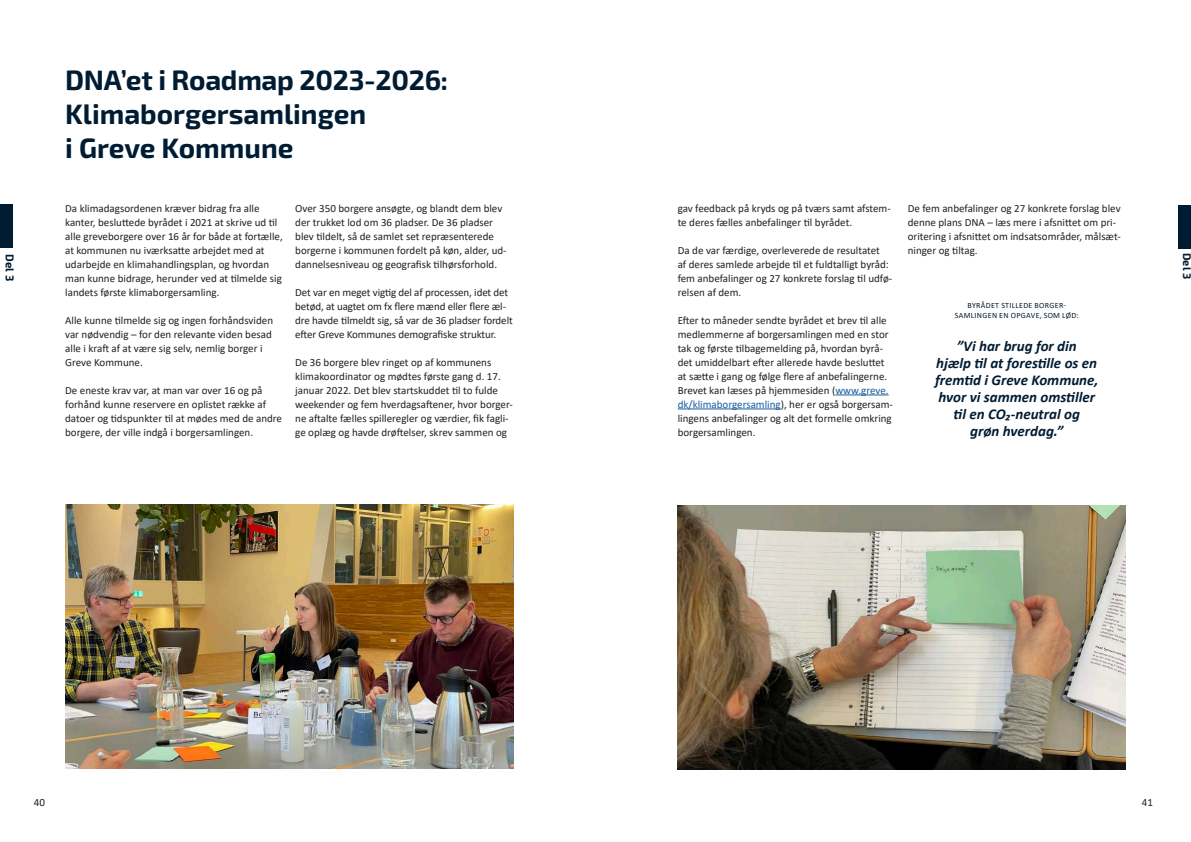
<style>
.page{position:relative;width:1191px;height:842px;background:#fff}
.page>*{position:absolute;margin:0;border:0;box-sizing:border-box;transform-origin:0 0}
.t1{font:700 28px/34px "Exo 2";color:#001c33}
.t2{font:italic 700 15px/17px "Calibri";color:#001c33;text-align:center}
.t3{font:700 11.3px "Exo 2";color:#001c33}
.t4{font:11px/14px "Calibri";color:#231f20}
.t5{font:700 11px "Exo 2";color:#001c33}
.t6{font:8px/10px "Calibri";letter-spacing:.04em;color:#001c33;text-align:center}
.s1{color:#175d9e}
</style>
<div class="page">
<div style="left:0;top:205px;width:12px;height:43px;background:#001c33"></div>
<img style="left:677px;top:506px;width:448px;height:264px">
<div style="left:1178px;top:205px;width:12px;height:43px;background:#001c33"></div>
<hr style="left:835px;top:395px;width:53px;height:1px;background:#175d9e">
<hr style="left:677px;top:409px;width:103px;height:1px;background:#175d9e">
<img style="left:65px;top:505px;width:448px;height:264px">
<h1 class="t1" style="left:65px;top:62px;width:384px">DNA’et i Roadmap 2023-2026:<br>Klimaborgersamlingen<br>i Greve Kommune</h1>
<p class="t4" style="left:677px;top:201px;width:215px">gav feedback på kryds og på tværs samt afstem&shy;te deres fælles anbefalinger til byrådet.</p>
<p class="t4" style="left:677px;top:243px;width:216px">Da de var færdige, overleverede de resultatet<br>af deres samlede arbejde til et fuldtalligt byråd: fem anbefalinger og 27 konkrete forslag til udfø&shy;relsen af dem.</p>
<p class="t4" style="left:677px;top:313px;width:217px">Efter to måneder sendte byrådet et brev til alle medlemmerne af borgersamlingen med en stor tak og første tilbagemelding på, hvordan byrå&shy;det umiddelbart efter allerede havde besluttet at sætte i gang og følge flere af anbefalingerne.<br>Brevet kan læses på hjemmesiden (<span class="s1">www.greve. dk/klimaborgersamling</span>), her er også borgersam&shy;lingens anbefalinger og alt det formelle omkring borgersamlingen.</p>
<p class="t4" style="left:65px;top:201px;width:219px">Da klimadagsordenen kræver bidrag fra alle kanter, besluttede byrådet i 2021 at skrive ud til alle greveborgere over 16 år for både at fortælle, at kommunen nu iværksatte arbejdet med at udarbejde en klimahandlingsplan, og hvordan man kunne bidrage, herunder ved at tilmelde sig landets første klimaborgersamling.</p>
<p class="t4" style="left:65px;top:313px;width:209px">Alle kunne tilmelde sig og ingen forhåndsviden var nødvendig – for den relevante viden besad alle i kraft af at være sig selv, nemlig borger i Greve Kommune.</p>
<p class="t4" style="left:65px;top:383px;width:218px">De eneste krav var, at man var over 16 og på forhånd kunne reservere en oplistet række af datoer og tidspunkter til at mødes med de andre borgere, der ville indgå i borgersamlingen.</p>
<p class="t4" style="left:907px;top:201px;width:214px">De fem anbefalinger og 27 konkrete forslag blev denne plans DNA – læs mere i afsnittet om pri&shy;oritering i afsnittet om indsatsområder, målsæt&shy;ninger og tiltag.</p>
<p class="t4" style="left:295px;top:201px;width:213px">Over 350 borgere ansøgte, og blandt dem blev der trukket lod om 36 pladser. De 36 pladser blev tildelt, så de samlet set repræsenterede borgerne i kommunen fordelt på køn, alder, ud&shy;dannelsesniveau og geografisk tilhørsforhold.</p>
<p class="t4" style="left:295px;top:285px;width:219px">Det var en meget vigtig del af processen, idet det betød, at uagtet om fx flere mænd eller flere æl&shy;dre havde tilmeldt sig, så var de 36 pladser fordelt efter Greve Kommunes demografiske struktur.</p>
<p class="t4" style="left:295px;top:355px;width:219px">De 36 borgere blev ringet op af kommunens klimakoordinator og mødtes første gang d. 17. januar 2022. Det blev startskuddet til to fulde weekender og fem hverdagsaftener, hvor borger&shy;ne aftalte fælles spilleregler og værdier, fik fagli&shy;ge oplæg og havde drøftelser, skrev sammen og</p>
<p class="t3" style="left:18px;top:254px;width:29px;rotate:90deg">Del 3</p>
<p class="t5" style="left:1195px;top:253px;width:28px;rotate:90deg">Del 3</p>
<p class="t6" style="left:955px;top:300px;width:125px">BYRÅDET STILLEDE BORGER-<br>SAMLINGEN EN OPGAVE, SOM LØD:</p>
<h2 class="t2" style="left:935px;top:337px;width:165px">”Vi har brug for din<br>hjælp til at forestille os en fremtid i Greve Kommune, hvor vi sammen omstiller til en CO₂-neutral og<br>grøn hverdag.”</h2>
<p class="t4" style="left:34px;top:795px;width:13px">40</p>
<p class="t4" style="left:1141px;top:795px;width:13px">41</p>
</div>
